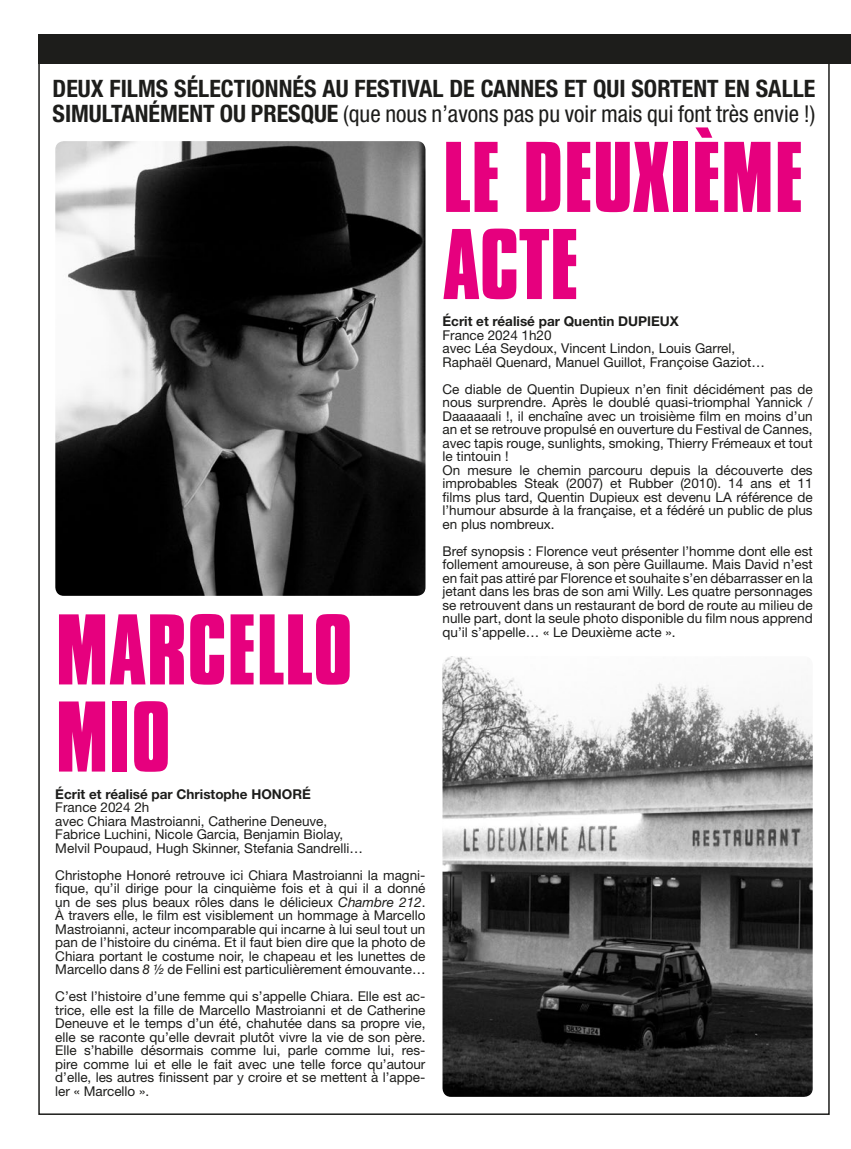
<style>
.page{position:relative;width:851px;height:1149px;background:#fff}
.page>*{position:absolute;margin:0;border:0;box-sizing:border-box;transform-origin:0 0}
.t1{font:700 105px/87px "Compacta Std";color:#e6007e}
.t2{font:700 condensed 24px "Helvetica Neue LT Std";color:#1d1d1b}
.t3{font:condensed 23.25px "Helvetica Neue LT Std";color:#1d1d1b}
.t4{font:13.5px/13.5px "Helvetica Neue LT Std";color:#1d1d1b}
.t5{font:700 13.5px "Helvetica Neue LT Std";color:#1d1d1b}
.s1{font-weight:700;font-size:24px}
.s2{font-style:italic}
</style>
<div class="page">
<div style="left:38px;top:34px;width:812px;height:30px;background:#1d1d1b"></div>
<img style="left:442px;top:656px;width:370px;height:440px">
<img style="left:55px;top:141px;width:370px;height:454px">
<h2 class="t2" style="left:53px;top:74px;width:764px">DEUX FILMS SÉLECTIONNÉS AU FESTIVAL DE CANNES ET QUI SORTENT EN SALLE</h2>
<h3 class="t3" style="left:53px;top:100px;width:764px"><span class="s1">SIMULTANÉMENT OU PRESQUE</span> (que nous n’avons pas pu voir mais qui font très envie !)</h3>
<h1 class="t1" style="left:442px;top:135px;width:362px">LE DEUXIÈME<br>ACTE</h1>
<p class="t5" style="left:442px;top:313px;width:238px">Écrit et réalisé par Quentin DUPIEUX</p>
<p class="t4" style="left:442px;top:328px;width:324px">France 2024 1h20<br>avec Léa Seydoux, Vincent Lindon, Louis Garrel,<br>Raphaël Quenard, Manuel Guillot, Françoise Gaziot…</p>
<p class="t4" style="left:442px;top:382px;width:371px">Ce diable de Quentin Dupieux n’en finit décidément pas de nous surprendre. Après le doublé quasi-triomphal Yannick / Daaaaaali !, il enchaîne avec un troisième film en moins d’un an et se retrouve propulsé en ouverture du Festival de Cannes, avec tapis rouge, sunlights, smoking, Thierry Frémeaux et tout le tintouin !<br>On mesure le chemin parcouru depuis la découverte des improbables Steak (2007) et Rubber (2010). 14 ans et 11 films plus tard, Quentin Dupieux est devenu LA référence de l’humour absurde à la française, et a fédéré un public de plus en plus nombreux.</p>
<p class="t4" style="left:442px;top:544px;width:371px;text-align:justify">Bref synopsis : Florence veut présenter l’homme dont elle est follement amoureuse, à son père Guillaume. Mais David n’est en fait pas attiré par Florence et souhaite s’en débarrasser en la jetant dans les bras de son ami Willy. Les quatre personnages se retrouvent dans un restaurant de bord de route au milieu de nulle part, dont la seule photo disponible du film nous apprend qu’il s’appelle… « Le Deuxième acte ».</p>
<h1 class="t1" style="left:55px;top:607px;width:299px">MARCELLO<br>MIO</h1>
<p class="t5" style="left:55px;top:785px;width:257px">Écrit et réalisé par Christophe HONORÉ</p>
<p class="t4" style="left:55px;top:800px;width:309px">France 2024 2h<br>avec Chiara Mastroianni, Catherine Deneuve, Fabrice Luchini, Nicole Garcia, Benjamin Biolay, Melvil Poupaud, Hugh Skinner, Stefania Sandrelli…</p>
<p class="t4" style="left:55px;top:867px;width:371px;text-align:justify">Christophe Honoré retrouve ici Chiara Mastroianni la magni&shy;fique, qu’il dirige pour la cinquième fois et à qui il a donné un de ses plus beaux rôles dans le délicieux <span class="s2">Chambre 212</span>.<br>À travers elle, le film est visiblement un hommage à Marcello Mastroianni, acteur incomparable qui incarne à lui seul tout un pan de l’histoire du cinéma. Et il faut bien dire que la photo de Chiara portant le costume noir, le chapeau et les lunettes de Marcello dans <span class="s2">8 ½</span> de Fellini est particulièrement émouvante…</p>
<p class="t4" style="left:55px;top:989px;width:371px;text-align:justify">C’est l’histoire d’une femme qui s’appelle Chiara. Elle est ac&shy;trice, elle est la fille de Marcello Mastroianni et de Catherine Deneuve et le temps d’un été, chahutée dans sa propre vie, elle se raconte qu’elle devrait plutôt vivre la vie de son père.<br>Elle s’habille désormais comme lui, parle comme lui, res&shy;pire comme lui et elle le fait avec une telle force qu’autour d’elle, les autres finissent par y croire et se mettent à l’appe&shy;ler « Marcello ».</p>
</div>
